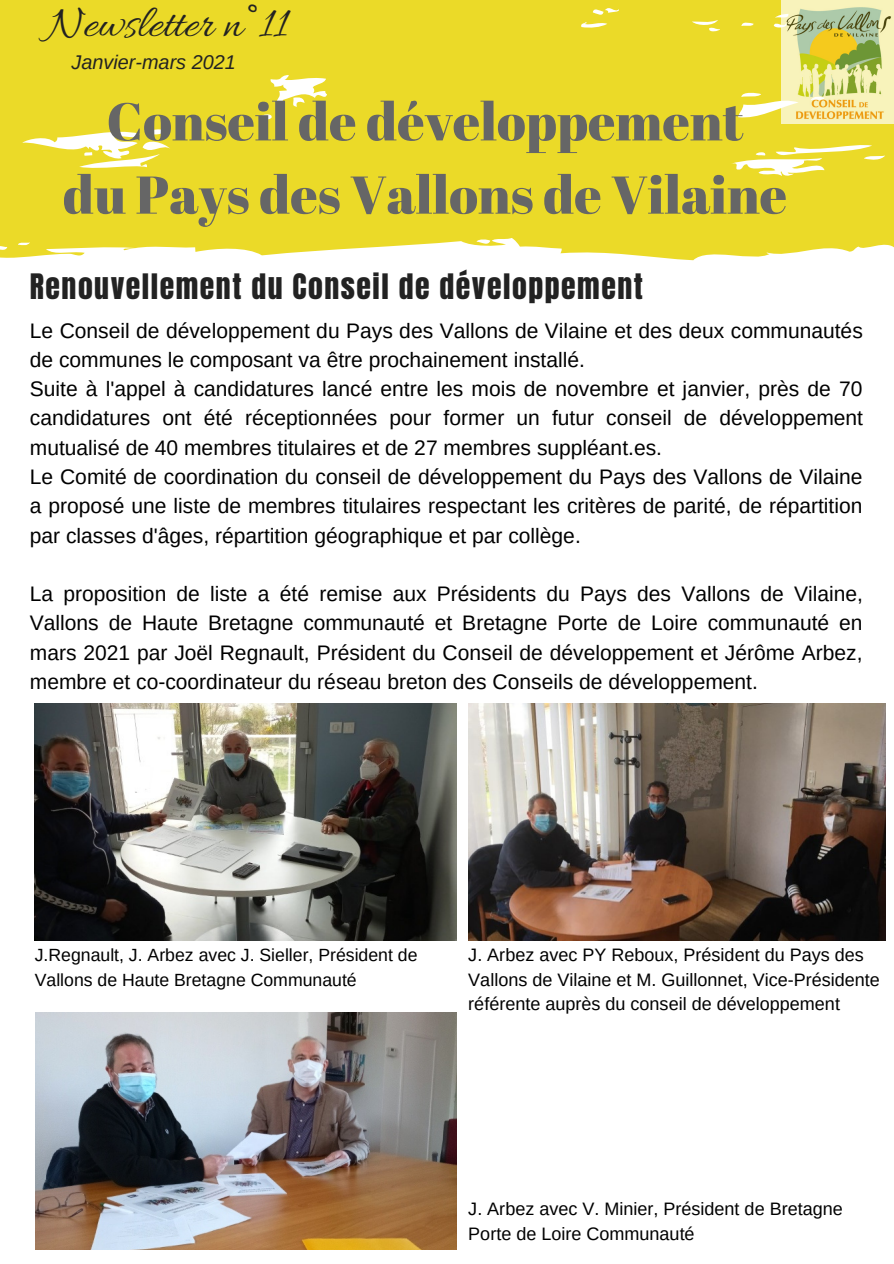
<style>
.page{position:relative;width:894px;height:1264px;background:#fff}
.page>*{position:absolute;margin:0;border:0;box-sizing:border-box;transform-origin:0 0}
.t1{font:52.95px "Abril Fatface";color:#666}
.t2{font:46.35px "Allura";color:#222}
.t3{font:29.85px "Anton";letter-spacing:.05em;color:#222}
.t4{font:21px/29.2px "Arimo";color:#000;text-align:justify}
.t5{font:italic 19.8px "Arimo";color:#222}
.t6{font:18px/24.8px "Arimo";color:#000}
.t7{font:17.7px/24.5px "Arimo";color:#000}
</style>
<div class="page">
<svg style="left:0;top:0;width:893px;height:261px;background:#ecdc36"></svg>
<img style="left:781px;top:0;width:112px;height:124px">
<img style="left:35px;top:703px;width:421px;height:237px">
<img style="left:35px;top:1012px;width:421px;height:237px">
<img style="left:468px;top:703px;width:417px;height:237px">
<p class="t2" style="left:47px;top:-2px;width:242px">Newsletter n°11</p>
<p class="t5" style="left:71px;top:51px;width:166px">Janvier-mars 2021</p>
<p class="t1" style="left:106px;top:84px;width:638px">Conseil de développement</p>
<p class="t1" style="left:63px;top:158px;width:725px">du Pays des Vallons de Vilaine</p>
<p class="t3" style="left:30px;top:265px;width:614px">Renouvellement du Conseil de développement</p>
<p class="t4" style="left:30px;top:315px;width:834px">Le Conseil de développement du Pays des Vallons de Vilaine et des deux communautés de communes le composant va être prochainement installé.</p>
<p class="t4" style="left:30px;top:374px;width:834px">Suite à l'appel à candidatures lancé entre les mois de novembre et janvier, près de 70 candidatures ont été réceptionnées pour former un futur conseil de développement mutualisé de 40 membres titulaires et de 27 membres suppléant.es.</p>
<p class="t4" style="left:30px;top:462px;width:834px">Le Comité de coordination du conseil de développement du Pays des Vallons de Vilaine a proposé une liste de membres titulaires respectant les critères de parité, de répartition par classes d'âges, répartition géographique et par collège.</p>
<p class="t4" style="left:30px;top:579px;width:834px">La proposition de liste a été remise aux Présidents du Pays des Vallons de Vilaine, Vallons de Haute Bretagne communauté et Bretagne Porte de Loire communauté en mars 2021 par Joël Regnault, Président du Conseil de développement et Jérôme Arbez, membre et co-coordinateur du réseau breton des Conseils de développement.</p>
<p class="t7" style="left:35px;top:942px;width:384px">J.Regnault, J. Arbez avec J. Sieller, Président de<br>Vallons de Haute Bretagne Communauté</p>
<p class="t6" style="left:468px;top:942px;width:413px">J. Arbez avec PY Reboux, Président du Pays des<br>Vallons de Vilaine et M. Guillonnet, Vice-Présidente référente auprès du conseil de développement</p>
<p class="t6" style="left:468px;top:1196px;width:376px">J. Arbez avec V. Minier, Président de Bretagne<br>Porte de Loire Communauté</p>
</div>
